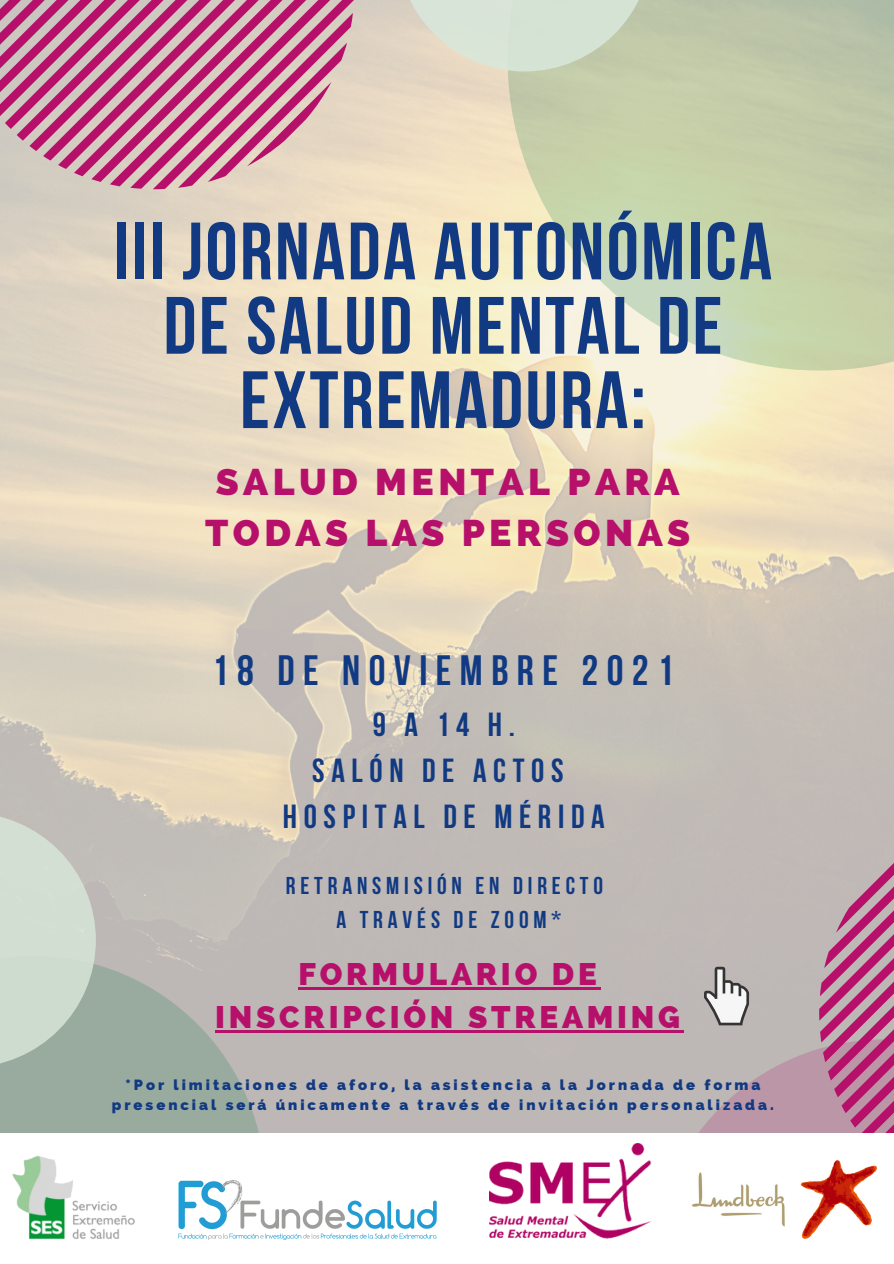
<style>
.page{position:relative;width:894px;height:1264px;background:#fff}
.page>*{position:absolute;margin:0;border:0;box-sizing:border-box;transform-origin:0 0}
.t1{font:700 81px/74.2px "Bebas Neue";letter-spacing:.03em;color:#113a82;text-align:center}
.t2{font:700 42.3px "Bebas Neue";letter-spacing:.2em;color:#113a82}
.t3{font:800 37.2px/51.8px "Raleway";letter-spacing:.12em;color:#b6106b}
.t4{font:700 33.3px "Bebas Neue";letter-spacing:.2em;color:#113a82}
.t5{font:800 31.2px/42.8px "Raleway";letter-spacing:.12em;color:#b6106b;text-align:center}
.t6{font:700 24.3px "Bebas Neue";letter-spacing:.2em;color:#113a82}
.t7{font:800 14.85px/20.2px "Raleway";letter-spacing:.2em;color:#113a82;text-align:center}
</style>
<div class="page">
<img style="left:0;top:0;width:893px;height:1133px">
<svg style="left:507px;top:0;width:386px;height:370px;fill:#c7d0a9"></svg>
<svg style="left:397px;top:0;width:254px;height:71px"></svg>
<svg style="left:0;top:955px;width:265px;height:178px;fill:#99ab9f"></svg>
<svg style="left:0;top:812px;width:96px;height:255px"></svg>
<svg style="left:652px;top:1039px;width:167px;height:94px;fill:#bdb8b6"></svg>
<svg style="left:0;top:0;width:354px;height:189px"></svg>
<svg style="left:819px;top:812px;width:74px;height:321px"></svg>
<img style="left:692px;top:1160px;width:183px;height:78px">
<img style="left:489px;top:1143px;width:162px;height:96px">
<img style="left:12px;top:1156px;width:123px;height:83px">
<img style="left:178px;top:1180px;width:259px;height:60px">
<svg style="left:703px;top:966px;width:45px;height:59px"></svg>
<hr style="left:298px;top:987px;width:302px;height:2px;background:#b6106b">
<hr style="left:215px;top:1030px;width:468px;height:2px;background:#b6106b">
<p class="t1" style="left:114px;top:222px;width:659px">III JORNADA AUTONÓMICA<br>DE SALUD MENTAL DE<br>EXTREMADURA:</p>
<p class="t3" style="left:205px;top:455px;width:486px">SALUD MENTAL PARA<br>TODAS LAS PERSONAS</p>
<p class="t2" style="left:212px;top:653px;width:463px">18 DE NOVIEMBRE 2021</p>
<p class="t4" style="left:372px;top:710px;width:144px">9A14H.</p>
<p class="t4" style="left:312px;top:757px;width:253px">SALÓN DE ACTOS</p>
<p class="t4" style="left:283px;top:803px;width:323px">HOSPITAL DE MÉRIDA</p>
<p class="t6" style="left:286px;top:876px;width:318px">RETRANSMISIÓN EN DIRECTO</p>
<p class="t6" style="left:336px;top:909px;width:226px">A TRAVÉS DE ZOOM*</p>
<p class="t5" style="left:215px;top:953px;width:466px">FORMULARIO DE<br>INSCRIPCIÓN STREAMING</p>
<p class="t7" style="left:112px;top:1074px;width:663px">*Por limitaciones de aforo, la asistencia a la Jornada de forma presencial será únicamente a través de invitación personalizada.</p>
</div>
